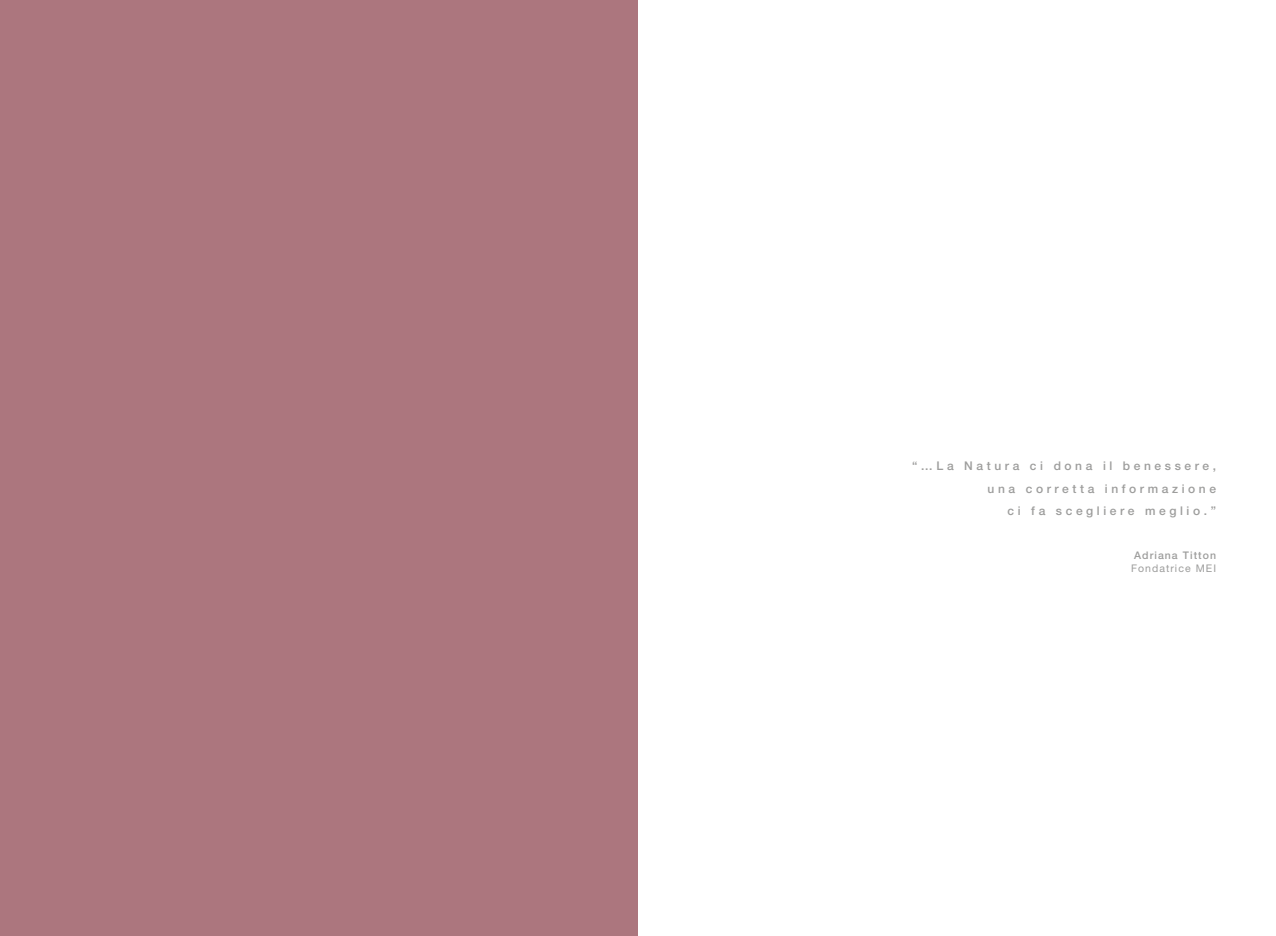
<style>
.page{position:relative;width:1276px;height:936px;background:#fff}
.page>*{position:absolute;margin:0;border:0;box-sizing:border-box;transform-origin:0 0}
.t1{font:500 12px/22.5px "Helvetica Neue LT Std";letter-spacing:.3em;color:#9d9d9c;text-align:right}
.t2{font:500 10.5px "Helvetica Neue LT Std";letter-spacing:.1em;color:#9d9d9c}
.t3{font:10.5px "Helvetica Neue LT Std";letter-spacing:.1em;color:#9d9d9c}
</style>
<div class="page">
<div style="left:0;top:0;width:638px;height:935px;background:#ac767e"></div>
<p class="t1" style="left:912px;top:454px;width:305px">“…La Natura ci dona il benessere, una corretta informazione<br>ci fa scegliere meglio.”</p>
<p class="t2" style="left:1134px;top:549px;width:83px">Adriana Titton</p>
<p class="t3" style="left:1131px;top:562px;width:87px">Fondatrice MEI</p>
</div>
